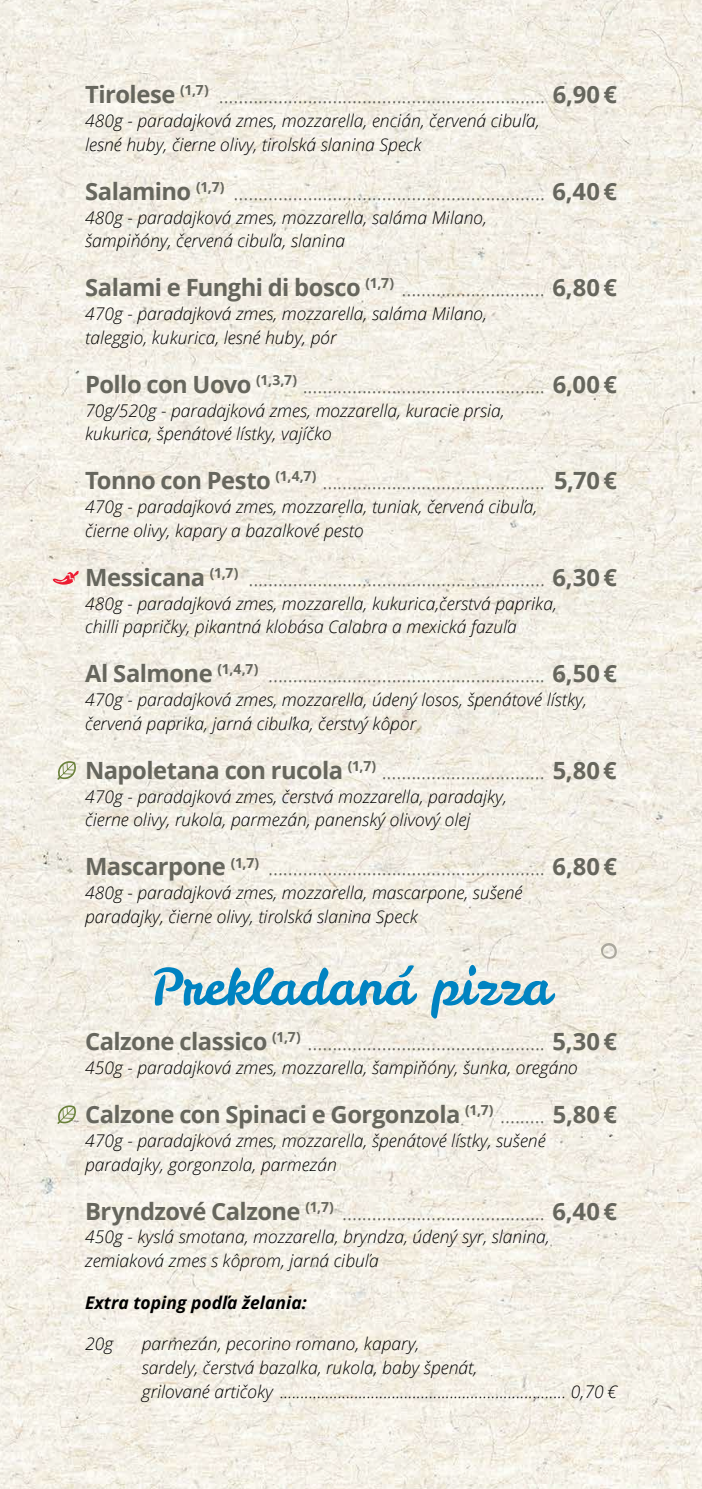
<style>
.page{position:relative;width:702px;height:1489px;background:#fff}
.page>*{position:absolute;margin:0;border:0;box-sizing:border-box;transform-origin:0 0}
.t1{font:50px "Leckerli One";color:#0083c1}
.t2{font:300 23.75px "Open Sans";color:#66665d}
.t3{font:700 23.75px "Open Sans";letter-spacing:-.02em;color:#66665d}
.t4{font:italic 300 17.5px/23.8px "Open Sans";color:#000}
.t5{font:italic 700 17.5px "Open Sans";color:#000}
.s1{font-weight:700}
.s2{font-weight:300}
</style>
<div class="page">
<img style="left:0;top:0;width:702px;height:1488px">
<svg style="left:600px;top:942px;width:17px;height:17px"></svg>
<svg style="left:57px;top:761px;width:20px;height:18px"></svg>
<svg style="left:57px;top:1105px;width:20px;height:18px"></svg>
<svg style="left:52px;top:570px;width:27px;height:14px"></svg>
<h2 class="t2" style="left:85px;top:78px;width:533px"><span class="s1">Tirolese</span> <sup>(1,7)</sup> .................................................................. <span class="s1">6,90 €</span></h2>
<p class="t4" style="left:85px;top:108px;width:456px">480g - paradajková zmes, mozzarella, encián, červená cibuľa, lesné huby, čierne olivy, tirolská slanina Speck</p>
<h2 class="t2" style="left:85px;top:175px;width:533px"><span class="s1">Salamino</span> <sup>(1,7)</sup> ............................................................... <span class="s1">6,40 €</span></h2>
<p class="t4" style="left:85px;top:205px;width:403px">480g - paradajková zmes, mozzarella, saláma Milano, šampiňóny, červená cibuľa, slanina</p>
<h2 class="t2" style="left:85px;top:271px;width:533px"><span class="s1">Salami e Funghi di bosco</span> <sup>(1,7)</sup> ............................. <span class="s1">6,80 €</span></h2>
<p class="t4" style="left:85px;top:301px;width:403px">470g - paradajková zmes, mozzarella, saláma Milano, taleggio, kukurica, lesné huby, pór</p>
<h2 class="t2" style="left:85px;top:368px;width:533px"><span class="s1">Pollo con Uovo</span> <sup>(1,3,7)</sup> ................................................. <span class="s1">6,00 €</span></h2>
<p class="t4" style="left:85px;top:398px;width:421px">70g/520g - paradajková zmes, mozzarella, kuracie prsia, kukurica, špenátové lístky, vajíčko</p>
<h2 class="t2" style="left:85px;top:464px;width:533px"><span class="s1">Tonno con Pesto</span> <sup>(1,4,7)</sup> ............................................. <span class="s1">5,70 €</span></h2>
<p class="t4" style="left:85px;top:494px;width:454px">470g - paradajková zmes, mozzarella, tuniak, červená cibuľa, čierne olivy, kapary a bazalkové pesto</p>
<h2 class="t2" style="left:85px;top:561px;width:533px"><span class="s1">Messicana</span> <sup>(1,7)</sup> ............................................................ <span class="s1">6,30 €</span></h2>
<p class="t4" style="left:85px;top:590px;width:473px">480g - paradajková zmes, mozzarella, kukurica,čerstvá paprika, chilli papričky, pikantná klobása Calabra a mexická fazuľa</p>
<h2 class="t2" style="left:85px;top:657px;width:533px"><span class="s1">Al Salmone</span> <sup>(1,4,7)</sup> ........................................................ <span class="s1">6,50 €</span></h2>
<p class="t4" style="left:85px;top:687px;width:503px">470g - paradajková zmes, mozzarella, údený losos, špenátové lístky, červená paprika, jarná cibuľka, čerstvý kôpor</p>
<h2 class="t2" style="left:85px;top:754px;width:533px"><span class="s1">Napoletana con rucola</span> <sup>(1,7)</sup> ................................. <span class="s1">5,80 €</span></h2>
<p class="t4" style="left:85px;top:783px;width:423px">470g - paradajková zmes, čerstvá mozzarella, paradajky, čierne olivy, rukola, parmezán, panenský olivový olej</p>
<h2 class="t2" style="left:85px;top:850px;width:533px"><span class="s1">Mascarpone</span> <sup>(1,7)</sup> ........................................................ <span class="s1">6,80 €</span></h2>
<p class="t4" style="left:85px;top:880px;width:439px">480g - paradajková zmes, mozzarella, mascarpone, sušené paradajky, čierne olivy, tirolská slanina Speck</p>
<h1 class="t1" style="left:151px;top:953px;width:402px">Prekladaná pizza</h1>
<h2 class="t2" style="left:85px;top:1025px;width:533px"><span class="s1">Calzone classico</span> <sup>(1,7)</sup> ................................................ <span class="s1">5,30 €</span></h2>
<p class="t4" style="left:85px;top:1055px;width:494px">450g - paradajková zmes, mozzarella, šampiňóny, šunka, oregáno</p>
<h2 class="t3" style="left:85px;top:1097px;width:533px">Calzone con Spinaci e Gorgonzola <sup>(1,7)</sup> <span class="s2">.........</span> 5,80 €</h2>
<p class="t4" style="left:85px;top:1127px;width:462px">470g - paradajková zmes, mozzarella, špenátové lístky, sušené paradajky, gorgonzola, parmezán</p>
<h2 class="t2" style="left:85px;top:1194px;width:533px"><span class="s1">Bryndzové Calzone</span> <sup>(1,7)</sup> ......................................... <span class="s1">6,40 €</span></h2>
<p class="t4" style="left:85px;top:1224px;width:466px">450g - kyslá smotana, mozzarella, bryndza, údený syr, slanina, zemiaková zmes s kôprom, jarná cibuľa</p>
<p class="t5" style="left:85px;top:1289px;width:223px">Extra toping podľa želania:</p>
<p class="t4" style="left:85px;top:1331px;width:30px">20g</p>
<p class="t4" style="left:142px;top:1331px;width:476px">parmezán, pecorino romano, kapary,<br>sardely, čerstvá bazalka, rukola, baby špenát,<br>grilované artičoky ..................................................................... 0,70 €</p>
</div>
